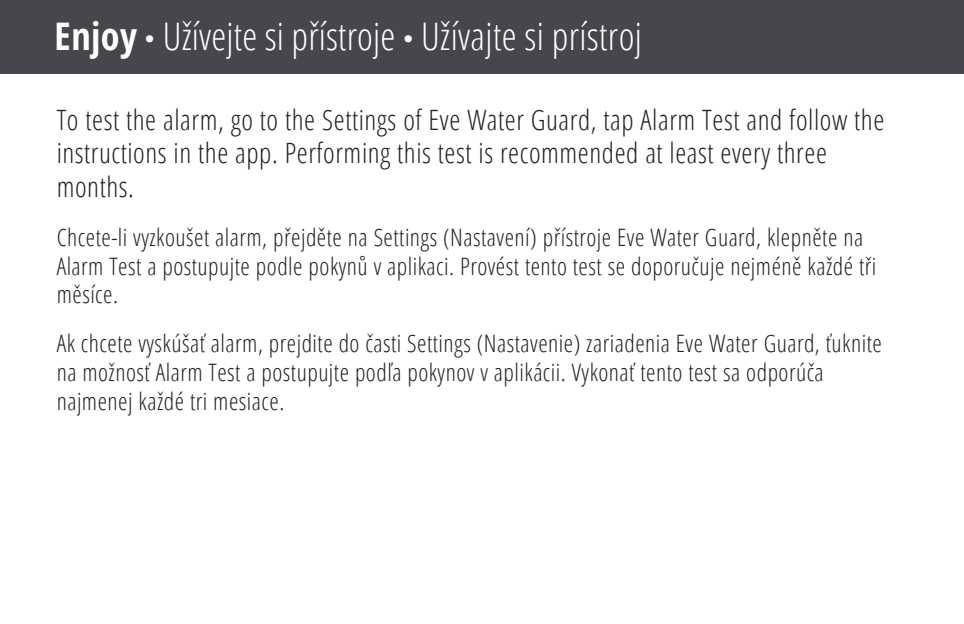
<style>
.page{position:relative;width:964px;height:624px;background:#fff}
.page>*{position:absolute;margin:0;border:0;box-sizing:border-box;transform-origin:0 0}
.t1{font:300 38px "Open Sans Condensed";letter-spacing:.005em;color:#fff}
.t2{font:300 28px/33.6px "Open Sans Condensed";letter-spacing:.02em;color:#231f20}
.t3{font:300 24px/28.8px "Open Sans Condensed";letter-spacing:.02em;color:#231f20}
.s1{font-weight:700}
.s2{font-family:"Univers LT Std";font-weight:700;font-stretch:condensed;font-size:20px}
</style>
<div class="page">
<div style="left:0;top:0;width:964px;height:74px;background:#48464c"></div>
<h1 class="t1" style="left:54px;top:18px;width:589px"><span class="s1">Enjoy</span> <span class="s2">•</span> Užívejte si přístroje <span class="s2">•</span> Užívajte si prístroj</h1>
<p class="t2" style="left:57px;top:104px;width:829px">To test the alarm, go to the Settings of Eve Water Guard, tap Alarm Test and follow the instructions in the app. Performing this test is recommended at least every three months.</p>
<p class="t3" style="left:57px;top:224px;width:821px">Chcete-li vyzkoušet alarm, přejděte na Settings (Nastavení) přístroje Eve Water Guard, klepněte na<br>Alarm Test a postupujte podle pokynů v aplikaci. Provést tento test se doporučuje nejméně každé tři měsíce.</p>
<p class="t3" style="left:57px;top:330px;width:826px">Ak chcete vyskúšať alarm, prejdite do časti Settings (Nastavenie) zariadenia Eve Water Guard, ťuknite na možnosť Alarm Test a postupujte podľa pokynov v aplikácii. Vykonať tento test sa odporúča najmenej každé tri mesiace.</p>
</div>
